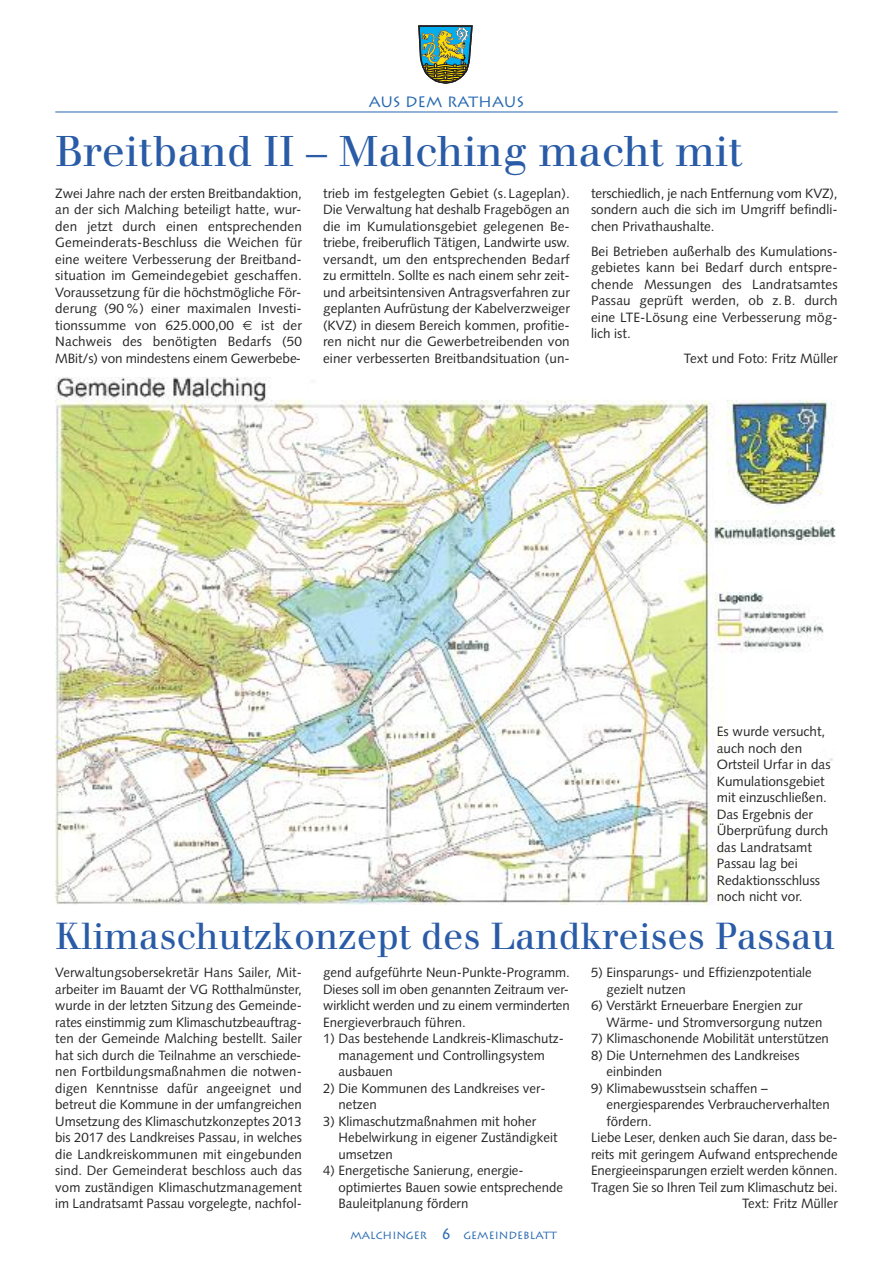
<style>
.page{position:relative;width:893px;height:1263px;background:#fff}
.page>*{position:absolute;margin:0;border:0;box-sizing:border-box;transform-origin:0 0}
.t1{font:42px "Walbaum";color:#295ba7}
.t2{font:36.75px "Walbaum";color:#295ba7}
.t3{font:15px "Lithos";color:#2567b0}
.t4{font:13.5px/16.5px "Syntax";color:#272627}
.t5{font:10.5px "Lithos";color:#2567b0}
.s1{font-size:15px}
</style>
<div class="page">
<svg style="left:418px;top:25px;width:55px;height:59px;background:#749980"></svg>
<hr style="left:55px;top:112px;width:783px;height:1px;background:#2567b0">
<img style="left:55px;top:377px;width:781px;height:527px">
<p class="t3" style="left:369px;top:93px;width:157px">AUS DEM RATHAUS</p>
<h1 class="t1" style="left:55px;top:136px;width:689px">Breitband II – Malching macht mit</h1>
<p class="t4" style="left:55px;top:186px;width:248px;text-align:justify">Zwei Jahre nach der ersten Breitbandaktion, an der sich Malching beteiligt hatte, wur&shy;den jetzt durch einen entsprechenden Gemeinderats-Beschluss die Weichen für eine weitere Verbesserung der Breitband&shy;situation im Gemeindegebiet geschaffen.<br>Voraussetzung für die höchstmögliche För&shy;derung (90%) einer maximalen Investi&shy;tionssumme von 625.000,00</p>
<p class="t4" style="left:323px;top:186px;width:248px;text-align:justify">trieb im festgelegten Gebiet (s. Lageplan).<br>Die Verwaltung hat deshalb Fragebögen an die im Kumulationsgebiet gelegenen Be&shy;triebe, freiberuflich Tätigen, Landwirte usw. versandt, um den entsprechenden Bedarf zu ermitteln. Sollte es nach einem sehr zeit&shy;und arbeitsintensiven Antragsverfahren zur geplanten Aufrüstung der Kabelverzweiger (KVZ) in diesem Bereich kommen, profitie&shy;ren nicht nur die Gewerbetreibenden von einer verbesserten Breitbandsituation (un-</p>
<p class="t4" style="left:591px;top:186px;width:248px;text-align:justify">terschiedlich, je nach Entfernung vom KVZ), sondern auch die sich im Umgriff befindli&shy;chen Privathaushalte.</p>
<p class="t4" style="left:591px;top:244px;width:248px;text-align:justify">Bei Betrieben außerhalb des Kumulations&shy;gebietes kann bei Bedarf durch entspre&shy;chende Messungen des Landratsamtes Passau geprüft werden, ob z.B. durch eine LTE-Lösung eine Verbesserung mög&shy;lich ist.</p>
<p class="t4" style="left:684px;top:351px;width:155px">Text und Foto: Fritz Müller</p>
<p class="t4" style="left:55px;top:318px;width:248px;text-align:justify;text-indent:206px">ist der Nachweis des benötigten Bedarfs (50<br>MBit/s) von mindestens einem Gewerbebe-</p>
<p class="t4" style="left:717px;top:724px;width:115px">Es wurde versucht, auch noch den<br>Ortsteil Urfar in das<br>Kumulationsgebiet mit einzuschließen.<br>Das Ergebnis der<br>Überprüfung durch das Landratsamt<br>Passau lag bei<br>Redaktionsschluss noch nicht vor.</p>
<h2 class="t2" style="left:55px;top:922px;width:781px">Klimaschutzkonzept des Landkreises Passau</h2>
<p class="t4" style="left:55px;top:966px;width:248px;text-align:justify">Verwaltungsobersekretär Hans Sailer, Mit&shy;arbeiter im Bauamt der VG Rotthalmünster, wurde in der letzten Sitzung des Gemeinde&shy;rates einstimmig zum Klimaschutzbeauftrag&shy;ten der Gemeinde Malching bestellt. Sailer hat sich durch die Teilnahme an verschiede&shy;nen Fortbildungsmaßnahmen die notwen&shy;digen Kenntnisse dafür angeeignet und betreut die Kommune in der umfangreichen Umsetzung des Klimaschutzkonzeptes 2013 bis 2017 des Landkreises Passau, in welches die Landkreiskommunen mit eingebunden sind. Der Gemeinderat beschloss auch das vom zuständigen Klimaschutzmanagement im Landratsamt Passau vorgelegte, nachfol-</p>
<p class="t4" style="left:323px;top:966px;width:248px;text-align:justify">gend aufgeführte Neun-Punkte-Programm.<br>Dieses soll im oben genannten Zeitraum ver&shy;wirklicht werden und zu einem verminderten Energieverbrauch führen.</p>
<p class="t4" style="left:606px;top:965px;width:207px;text-indent:-15px">5) Einsparungs- und Effizienzpotentiale gezielt nutzen</p>
<p class="t4" style="left:606px;top:998px;width:218px;text-indent:-15px">6) Verstärkt Erneuerbare Energien zur<br>Wärme- und Stromversorgung nutzen</p>
<p class="t4" style="left:591px;top:1031px;width:239px">7) Klimaschonende Mobilität unterstützen</p>
<p class="t4" style="left:606px;top:1048px;width:195px;text-indent:-15px">8) Die Unternehmen des Landkreises einbinden</p>
<p class="t4" style="left:591px;top:1081px;width:178px">9) Klimabewusstsein schaffen –</p>
<p class="t4" style="left:606px;top:1097px;width:225px">energiesparendes Verbraucherverhalten</p>
<p class="t4" style="left:606px;top:1114px;width:47px">fördern.</p>
<p class="t4" style="left:591px;top:1130px;width:248px">Liebe Leser, denken auch Sie daran, dass be-</p>
<p class="t4" style="left:591px;top:1147px;width:248px">reits mit geringem Aufwand entsprechende</p>
<p class="t4" style="left:591px;top:1163px;width:248px">Energieeinsparungen erzielt werden können.</p>
<p class="t4" style="left:591px;top:1180px;width:248px">Tragen Sie so Ihren Teil zum Klimaschutz bei.</p>
<p class="t4" style="left:742px;top:1196px;width:97px">Text: Fritz Müller</p>
<p class="t4" style="left:339px;top:1032px;width:227px;text-indent:-15px">1) Das bestehende Landkreis-Klimaschutz&shy;management und Controllingsystem ausbauen</p>
<p class="t4" style="left:339px;top:1081px;width:209px;text-indent:-15px">2) Die Kommunen des Landkreises ver&shy;netzen</p>
<p class="t4" style="left:339px;top:1114px;width:220px;text-indent:-15px">3) Klimaschutzmaßnahmen mit hoher<br>Hebelwirkung in eigener Zuständigkeit umsetzen</p>
<p class="t4" style="left:339px;top:1163px;width:226px;text-indent:-15px">4) Energetische Sanierung, energie&shy;optimiertes Bauen sowie entsprechende<br>Bauleitplanung fördern</p>
<p class="t5" style="left:350px;top:1229px;width:208px">MALCHINGER <span class="s1">6</span> GEMEINDEBLATT</p>
</div>
